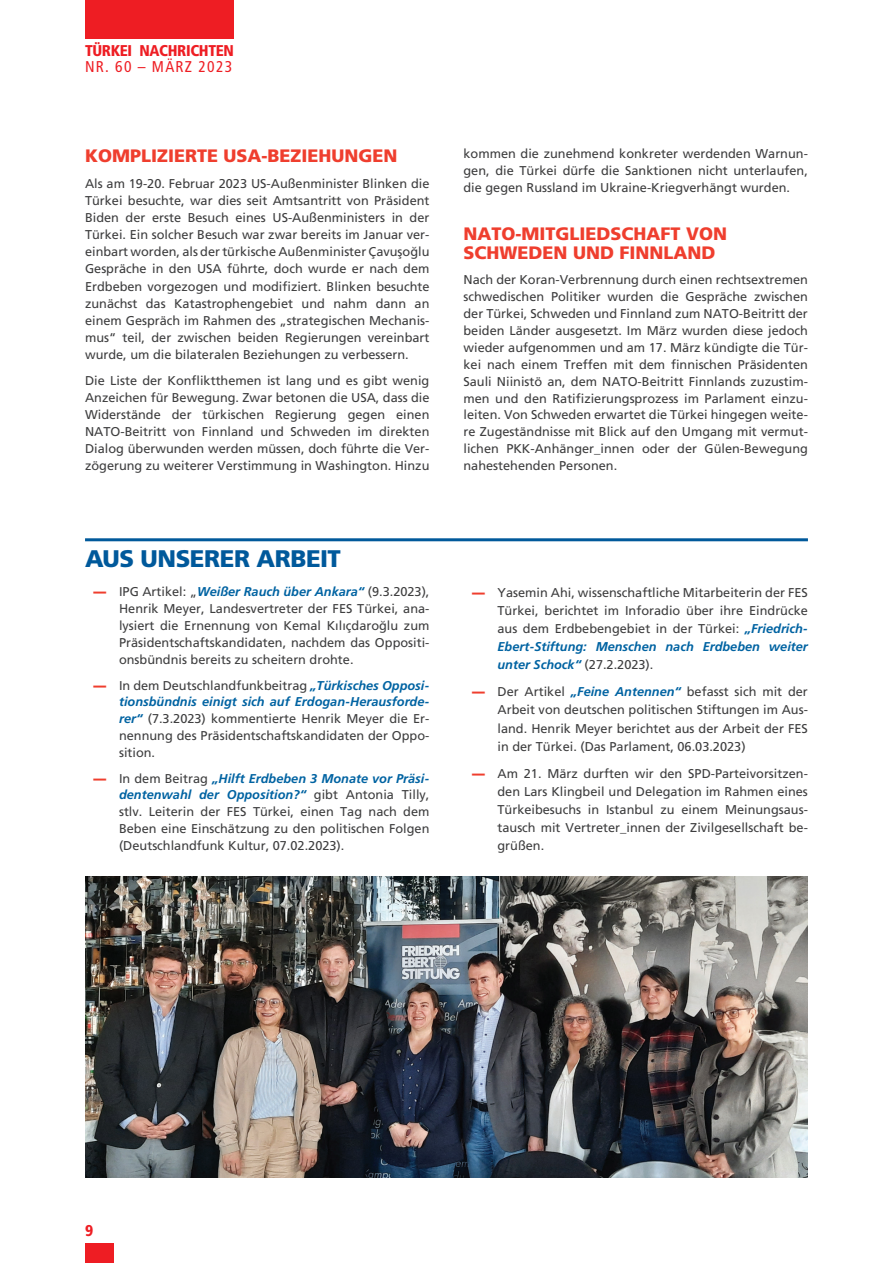
<style>
.page{position:relative;width:893px;height:1263px;background:#fff}
.page>*{position:absolute;margin:0;border:0;box-sizing:border-box;transform-origin:0 0}
.t1{font:900 24px "Frutiger LT Std";letter-spacing:-.015em;color:#00599b}
.t2{font:900 18px/18.5px "Frutiger LT Std";color:#ef3e2e}
.t3{font:900 condensed 15.6px "Frutiger LT Std";letter-spacing:-.025em;color:#ee1d23}
.t4{font:condensed 15.6px "Frutiger LT Std";letter-spacing:.08em;color:#ee1d23}
.t5{font:12.75px/17px "Frutiger LT Std";color:#3e3e3f;text-align:justify}
.s1{font-weight:900;color:#ef3e2e}
.s2{font-weight:700;font-style:italic;color:#0163a2}
</style>
<div class="page">
<div style="left:85px;top:0;width:149px;height:38px;background:#ee1d23"></div>
<div style="left:85px;top:1244px;width:29px;height:19px;background:#ee1d23"></div>
<hr style="left:85px;top:538px;width:723px;height:3px;background:#00599b">
<img style="left:85px;top:876px;width:723px;height:302px">
<p class="t3" style="left:85px;top:42px;width:150px">TÜRKEI NACHRICHTEN</p>
<p class="t4" style="left:85px;top:58px;width:149px">NR. 60 – MÄRZ 2023</p>
<h2 class="t2" style="left:85px;top:147px;width:314px">KOMPLIZIERTE USA-BEZIEHUNGEN</h2>
<p class="t5" style="left:85px;top:175px;width:346px">Als am 19-20. Februar 2023 US-Außenminister Blinken die Türkei besuchte, war dies seit Amtsantritt von Präsident Biden der erste Besuch eines US-Außenministers in der Türkei. Ein solcher Besuch war zwar bereits im Januar ver&shy;einbart worden, als der türkische Außenminister Çavuşoğlu Gespräche in den USA führte, doch wurde er nach dem Erdbeben vorgezogen und modifiziert. Blinken besuchte zunächst das Katastrophengebiet und nahm dann an einem Gespräch im Rahmen des „strategischen Mechanis&shy;mus“ teil, der zwischen beiden Regierungen vereinbart wurde, um die bilateralen Beziehungen zu verbessern.</p>
<p class="t5" style="left:85px;top:372px;width:346px">Die Liste der Konfliktthemen ist lang und es gibt wenig Anzeichen für Bewegung. Zwar betonen die USA, dass die Widerstände der türkischen Regierung gegen einen NATO-Beitritt von Finnland und Schweden im direkten Dialog überwunden werden müssen, doch führte die Ver&shy;zögerung zu weiterer Verstimmung in Washington. Hinzu</p>
<h1 class="t1" style="left:85px;top:544px;width:257px">AUS UNSERER ARBEIT</h1>
<p class="t5" style="left:119px;top:584px;width:312px;text-indent:-26px"><span class="s1">—</span> IPG Artikel: „<span class="s2">Weißer Rauch über Ankara“</span> (9.3.2023), Henrik Meyer, Landesvertreter der FES Türkei, ana&shy;lysiert die Ernennung von Kemal Kılıçdaroğlu zum Präsidentschaftskandidaten, nachdem das Oppositi&shy;onsbündnis bereits zu scheitern drohte.</p>
<p class="t5" style="left:119px;top:677px;width:312px;text-indent:-26px"><span class="s1">—</span> In dem Deutschlandfunkbeitrag <span class="s2">„Türkisches Opposi&shy;tionsbündnis einigt sich auf Erdogan-Herausforde&shy;rer“</span> (7.3.2023) kommentierte Henrik Meyer die Er&shy;nennung des Präsidentschaftskandidaten der Oppo&shy;sition.</p>
<p class="t5" style="left:119px;top:770px;width:312px;text-indent:-26px"><span class="s1">—</span> In dem Beitrag <span class="s2">„Hilft Erdbeben 3 Monate vor Präsi&shy;dentenwahl der Opposition?“</span> gibt Antonia Tilly, stlv. Leiterin der FES Türkei, einen Tag nach dem Beben eine Einschätzung zu den politischen Folgen (Deutschlandfunk Kultur, 07.02.2023).</p>
<p class="t5" style="left:463px;top:145px;width:346px">kommen die zunehmend konkreter werdenden Warnun&shy;gen, die Türkei dürfe die Sanktionen nicht unterlaufen, die gegen Russland im Ukraine-Kriegverhängt wurden.</p>
<h2 class="t2" style="left:463px;top:225px;width:265px">NATO-MITGLIEDSCHAFT VON<br>SCHWEDEN UND FINNLAND</h2>
<p class="t5" style="left:463px;top:271px;width:346px">Nach der Koran-Verbrennung durch einen rechtsextremen schwedischen Politiker wurden die Gespräche zwischen der Türkei, Schweden und Finnland zum NATO-Beitritt der beiden Länder ausgesetzt. Im März wurden diese jedoch wieder aufgenommen und am 17. März kündigte die Tür&shy;kei nach einem Treffen mit dem finnischen Präsidenten Sauli Niinistö an, dem NATO-Beitritt Finnlands zuzustim&shy;men und den Ratifizierungsprozess im Parlament einzu&shy;leiten. Von Schweden erwartet die Türkei hingegen weite&shy;re Zugeständnisse mit Blick auf den Umgang mit vermut&shy;lichen PKK-Anhänger_innen oder der Gülen-Bewegung nahestehenden Personen.</p>
<p class="t5" style="left:497px;top:583px;width:312px;line-height:18.1px;text-indent:-26px"><span class="s1">—</span> Yasemin Ahi, wissenschaftliche Mitarbeiterin der FES Türkei, berichtet im Inforadio über ihre Eindrücke aus dem Erdbebengebiet in der Türkei: <span class="s2">„Friedrich-Ebert-Stiftung: Menschen nach Erdbeben weiter unter Schock“</span> (27.2.2023).</p>
<p class="t5" style="left:497px;top:683px;width:312px;line-height:18.1px;text-indent:-26px"><span class="s1">—</span> Der Artikel <span class="s2">„Feine Antennen“</span> befasst sich mit der Arbeit von deutschen politischen Stiftungen im Aus&shy;land. Henrik Meyer berichtet aus der Arbeit der FES in der Türkei. (Das Parlament, 06.03.2023)</p>
<p class="t5" style="left:497px;top:764px;width:312px;line-height:18.1px;text-indent:-26px"><span class="s1">—</span> Am 21. März durften wir den SPD-Parteivorsitzen&shy;den Lars Klingbeil und Delegation im Rahmen eines Türkeibesuchs in Istanbul zu einem Meinungsaus&shy;tausch mit Vertreter_innen der Zivilgesellschaft be&shy;grüßen.</p>
<p class="t3" style="left:85px;top:1221px;width:10px">9</p>
</div>
